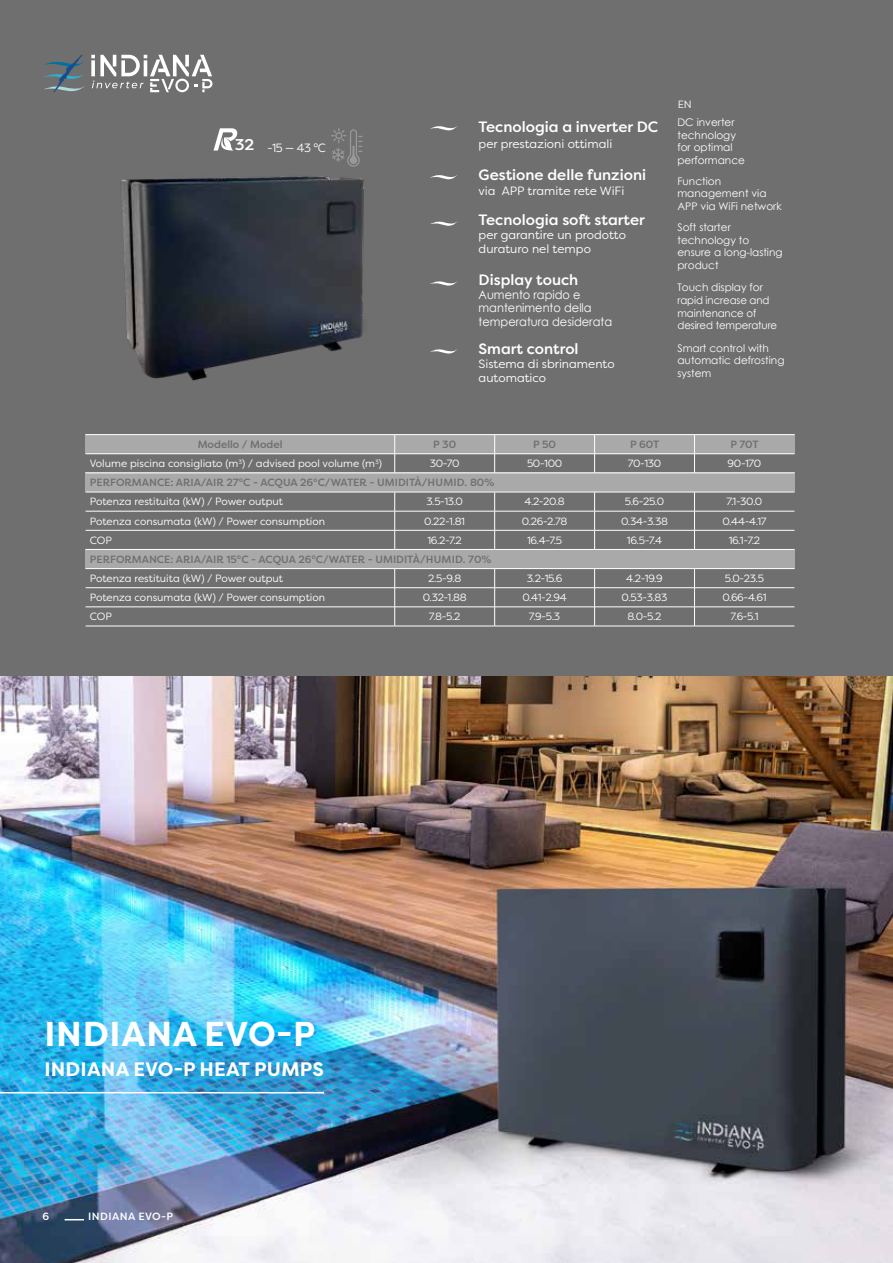
<style>
.page{position:relative;width:893px;height:1263px;background:#706f6f}
.page>*{position:absolute;margin:0;border:0;box-sizing:border-box;transform-origin:0 0}
.t1{font:700 34.5px "Filson Pro";letter-spacing:.02em;color:#fff}
.t2{font:700 19.5px "Filson Pro";letter-spacing:.01em;color:#fff}
.t3{font:500 15.6px "Filson Pro";color:#fff}
.t4{font:500 15px "Filson Pro";color:#fff}
.t5{font:12px/13.5px "Filson Pro";color:#fff}
.t6{font:12px/13.5px "Century Gothic";color:#fff;scale:.95 1}
.t7{font:12px "Filson Pro";color:#fff;scale:.96 1}
.t8{font:10.5px "Filson Pro";color:#fff}
.t9{font:10.5px/12.6px "Century Gothic";color:#fff}
.t10{font:500 10.5px "Filson Pro";color:#706f6f}
.t11{font:500 10.5px "Filson Pro";letter-spacing:.04em;color:#fff}
</style>
<div class="page">
<img style="left:0;top:676px;width:893px;height:587px">
<svg style="left:65px;top:1219px;width:19px;height:1px"></svg>
<svg style="left:331px;top:128px;width:31px;height:39px"></svg>
<svg style="left:430px;top:126px;width:28px;height:5px"></svg>
<svg style="left:430px;top:175px;width:28px;height:5px"></svg>
<svg style="left:430px;top:221px;width:28px;height:5px"></svg>
<svg style="left:430px;top:281px;width:28px;height:5px"></svg>
<svg style="left:430px;top:349px;width:28px;height:5px"></svg>
<svg style="left:214px;top:128px;width:23px;height:23px"></svg>
<hr style="left:0;top:1092px;width:324px;height:1px;background:#fff">
<div style="left:86px;top:434px;width:709px;height:20px;background:#aaa9a9"></div>
<div style="left:86px;top:473px;width:709px;height:19px;background:#aaa9a9"></div>
<div style="left:86px;top:549px;width:709px;height:19px;background:#aaa9a9"></div>
<hr style="left:86px;top:434px;width:309px;height:1px;background:#fff">
<hr style="left:395px;top:434px;width:100px;height:1px;background:#fff">
<hr style="left:495px;top:434px;width:100px;height:1px;background:#fff">
<hr style="left:595px;top:434px;width:99px;height:1px;background:#fff">
<hr style="left:694px;top:434px;width:100px;height:1px;background:#fff">
<hr style="left:86px;top:453px;width:309px;height:1px;background:#fff">
<hr style="left:395px;top:453px;width:100px;height:1px;background:#fff">
<hr style="left:495px;top:453px;width:100px;height:1px;background:#fff">
<hr style="left:595px;top:453px;width:99px;height:1px;background:#fff">
<hr style="left:694px;top:453px;width:100px;height:1px;background:#fff">
<hr style="left:86px;top:473px;width:309px;height:1px;background:#fff">
<hr style="left:395px;top:473px;width:100px;height:1px;background:#fff">
<hr style="left:495px;top:473px;width:100px;height:1px;background:#fff">
<hr style="left:595px;top:473px;width:99px;height:1px;background:#fff">
<hr style="left:694px;top:473px;width:100px;height:1px;background:#fff">
<hr style="left:86px;top:492px;width:309px;height:1px;background:#fff">
<hr style="left:395px;top:492px;width:100px;height:1px;background:#fff">
<hr style="left:495px;top:492px;width:100px;height:1px;background:#fff">
<hr style="left:595px;top:492px;width:99px;height:1px;background:#fff">
<hr style="left:694px;top:492px;width:100px;height:1px;background:#fff">
<hr style="left:86px;top:511px;width:309px;height:1px;background:#fff">
<hr style="left:395px;top:511px;width:100px;height:1px;background:#fff">
<hr style="left:495px;top:511px;width:100px;height:1px;background:#fff">
<hr style="left:595px;top:511px;width:99px;height:1px;background:#fff">
<hr style="left:694px;top:511px;width:100px;height:1px;background:#fff">
<hr style="left:86px;top:530px;width:309px;height:1px;background:#fff">
<hr style="left:395px;top:530px;width:100px;height:1px;background:#fff">
<hr style="left:495px;top:530px;width:100px;height:1px;background:#fff">
<hr style="left:595px;top:530px;width:99px;height:1px;background:#fff">
<hr style="left:694px;top:530px;width:100px;height:1px;background:#fff">
<hr style="left:86px;top:549px;width:309px;height:1px;background:#fff">
<hr style="left:395px;top:549px;width:100px;height:1px;background:#fff">
<hr style="left:495px;top:549px;width:100px;height:1px;background:#fff">
<hr style="left:595px;top:549px;width:99px;height:1px;background:#fff">
<hr style="left:694px;top:549px;width:100px;height:1px;background:#fff">
<hr style="left:86px;top:568px;width:309px;height:1px;background:#fff">
<hr style="left:395px;top:568px;width:100px;height:1px;background:#fff">
<hr style="left:495px;top:568px;width:100px;height:1px;background:#fff">
<hr style="left:595px;top:568px;width:99px;height:1px;background:#fff">
<hr style="left:694px;top:568px;width:100px;height:1px;background:#fff">
<hr style="left:86px;top:587px;width:309px;height:1px;background:#fff">
<hr style="left:395px;top:587px;width:100px;height:1px;background:#fff">
<hr style="left:495px;top:587px;width:100px;height:1px;background:#fff">
<hr style="left:595px;top:587px;width:99px;height:1px;background:#fff">
<hr style="left:694px;top:587px;width:100px;height:1px;background:#fff">
<hr style="left:86px;top:607px;width:309px;height:1px;background:#fff">
<hr style="left:395px;top:607px;width:100px;height:1px;background:#fff">
<hr style="left:495px;top:607px;width:100px;height:1px;background:#fff">
<hr style="left:595px;top:607px;width:99px;height:1px;background:#fff">
<hr style="left:694px;top:607px;width:100px;height:1px;background:#fff">
<hr style="left:86px;top:626px;width:309px;height:1px;background:#fff">
<hr style="left:395px;top:626px;width:100px;height:1px;background:#fff">
<hr style="left:495px;top:626px;width:100px;height:1px;background:#fff">
<hr style="left:595px;top:626px;width:99px;height:1px;background:#fff">
<hr style="left:694px;top:626px;width:100px;height:1px;background:#fff">
<svg style="left:394px;top:435px;width:1px;height:38px"></svg>
<svg style="left:494px;top:435px;width:1px;height:38px"></svg>
<svg style="left:594px;top:435px;width:1px;height:38px"></svg>
<svg style="left:394px;top:492px;width:1px;height:57px"></svg>
<svg style="left:494px;top:492px;width:1px;height:57px"></svg>
<svg style="left:594px;top:492px;width:1px;height:57px"></svg>
<svg style="left:394px;top:569px;width:1px;height:57px"></svg>
<svg style="left:494px;top:569px;width:1px;height:57px"></svg>
<svg style="left:594px;top:569px;width:1px;height:57px"></svg>
<svg style="left:694px;top:435px;width:1px;height:38px"></svg>
<svg style="left:694px;top:492px;width:1px;height:57px"></svg>
<svg style="left:694px;top:569px;width:1px;height:57px"></svg>
<img style="left:121px;top:176px;width:243px;height:205px">
<svg style="left:44px;top:55px;width:41px;height:37px"></svg>
<svg style="left:91px;top:55px;width:121px;height:37px"></svg>
<h3 class="t3" style="left:235px;top:134px;width:21px">32</h3>
<p class="t7" style="left:267px;top:140px;width:62px">-15 — 43 °C</p>
<h3 class="t4" style="left:479px;top:117px;width:181px">Tecnologia a inverter DC</h3>
<p class="t5" style="left:479px;top:137px;width:135px">per prestazioni ottimali</p>
<h3 class="t4" style="left:479px;top:164px;width:169px">Gestione delle funzioni</h3>
<p class="t5" style="left:479px;top:183px;width:147px">via APP tramite rete WiFi</p>
<p class="t5" style="left:479px;top:228px;width:149px">per garantire un prodotto duraturo nel tempo</p>
<h3 class="t4" style="left:479px;top:209px;width:168px">Tecnologia soft starter</h3>
<h3 class="t4" style="left:479px;top:269px;width:101px">Display touch</h3>
<p class="t6" style="left:479px;top:287px;width:142px">Aumento rapido e mantenimento della temperatura desiderata</p>
<h3 class="t4" style="left:479px;top:338px;width:102px">Smart control</h3>
<p class="t5" style="left:479px;top:357px;width:138px">Sistema di sbrinamento automatico</p>
<p class="t8" style="left:678px;top:97px;width:16px">EN</p>
<p class="t9" style="left:677px;top:116px;width:69px">DC inverter technology for optimal performance</p>
<p class="t9" style="left:677px;top:175px;width:106px">Function management via<br>APP via WiFi network</p>
<p class="t9" style="left:677px;top:221px;width:107px">Soft starter technology to ensure a long-lasting product</p>
<p class="t9" style="left:677px;top:281px;width:101px">Touch display for rapid increase and maintenance of desired temperature</p>
<p class="t9" style="left:677px;top:341px;width:108px">Smart control with automatic defrosting system</p>
<p class="t10" style="left:198px;top:437px;width:86px">Modello / Model</p>
<p class="t10" style="left:433px;top:437px;width:24px">P 30</p>
<p class="t10" style="left:533px;top:437px;width:24px">P 50</p>
<p class="t10" style="left:630px;top:437px;width:31px">P 60T</p>
<p class="t10" style="left:730px;top:437px;width:30px">P 70T</p>
<p class="t8" style="left:90px;top:456px;width:294px">Volume piscina consigliato (m<sup>3</sup>) / advised pool volume (m<sup>3</sup>)</p>
<p class="t8" style="left:430px;top:456px;width:31px">30-70</p>
<p class="t8" style="left:527px;top:456px;width:37px">50-100</p>
<p class="t8" style="left:628px;top:456px;width:35px">70-130</p>
<p class="t8" style="left:728px;top:456px;width:35px">90-170</p>
<p class="t10" style="left:90px;top:475px;width:406px">PERFORMANCE: ARIA/AIR 27°C - ACQUA 26°C/WATER - UMIDITÀ/HUMID. 80%</p>
<p class="t8" style="left:90px;top:495px;width:195px">Potenza restituita (kW) / Power output</p>
<p class="t8" style="left:426px;top:495px;width:38px">3.5-13.0</p>
<p class="t8" style="left:524px;top:495px;width:42px">4.2-20.8</p>
<p class="t8" style="left:625px;top:495px;width:41px">5.6-25.0</p>
<p class="t8" style="left:727px;top:495px;width:37px">7.1-30.0</p>
<p class="t8" style="left:90px;top:514px;width:237px">Potenza consumata (kW) / Power consumption</p>
<p class="t8" style="left:424px;top:514px;width:42px">0.22-1.81</p>
<p class="t8" style="left:522px;top:514px;width:47px">0.26-2.78</p>
<p class="t8" style="left:621px;top:514px;width:48px">0.34-3.38</p>
<p class="t8" style="left:722px;top:514px;width:46px">0.44-4.17</p>
<p class="t8" style="left:90px;top:533px;width:24px">COP</p>
<p class="t8" style="left:427px;top:533px;width:36px">16.2-7.2</p>
<p class="t8" style="left:527px;top:533px;width:37px">16.4-7.5</p>
<p class="t8" style="left:627px;top:533px;width:37px">16.5-7.4</p>
<p class="t8" style="left:729px;top:533px;width:33px">16.1-7.2</p>
<p class="t10" style="left:90px;top:552px;width:403px">PERFORMANCE: ARIA/AIR 15°C - ACQUA 26°C/WATER - UMIDITÀ/HUMID. 70%</p>
<p class="t8" style="left:90px;top:571px;width:195px">Potenza restituita (kW) / Power output</p>
<p class="t8" style="left:428px;top:571px;width:35px">2.5-9.8</p>
<p class="t8" style="left:527px;top:571px;width:37px">3.2-15.6</p>
<p class="t8" style="left:626px;top:571px;width:38px">4.2-19.9</p>
<p class="t8" style="left:725px;top:571px;width:41px">5.0-23.5</p>
<p class="t8" style="left:90px;top:590px;width:237px">Potenza consumata (kW) / Power consumption</p>
<p class="t8" style="left:423px;top:590px;width:45px">0.32-1.88</p>
<p class="t8" style="left:522px;top:590px;width:46px">0.41-2.94</p>
<p class="t8" style="left:622px;top:590px;width:47px">0.53-3.83</p>
<p class="t8" style="left:722px;top:590px;width:46px">0.66-4.61</p>
<p class="t8" style="left:90px;top:610px;width:24px">COP</p>
<p class="t8" style="left:429px;top:610px;width:33px">7.8-5.2</p>
<p class="t8" style="left:529px;top:610px;width:33px">7.9-5.3</p>
<p class="t8" style="left:627px;top:610px;width:36px">8.0-5.2</p>
<p class="t8" style="left:730px;top:610px;width:30px">7.6-5.1</p>
<h1 class="t1" style="left:45px;top:1012px;width:272px">INDIANA EVO-P</h1>
<h2 class="t2" style="left:44px;top:1057px;width:281px">INDIANA EVO-P HEAT PUMPS</h2>
<p class="t11" style="left:43px;top:1209px;width:8px">6</p>
<p class="t11" style="left:88px;top:1209px;width:87px">INDIANA EVO-P</p>
</div>
